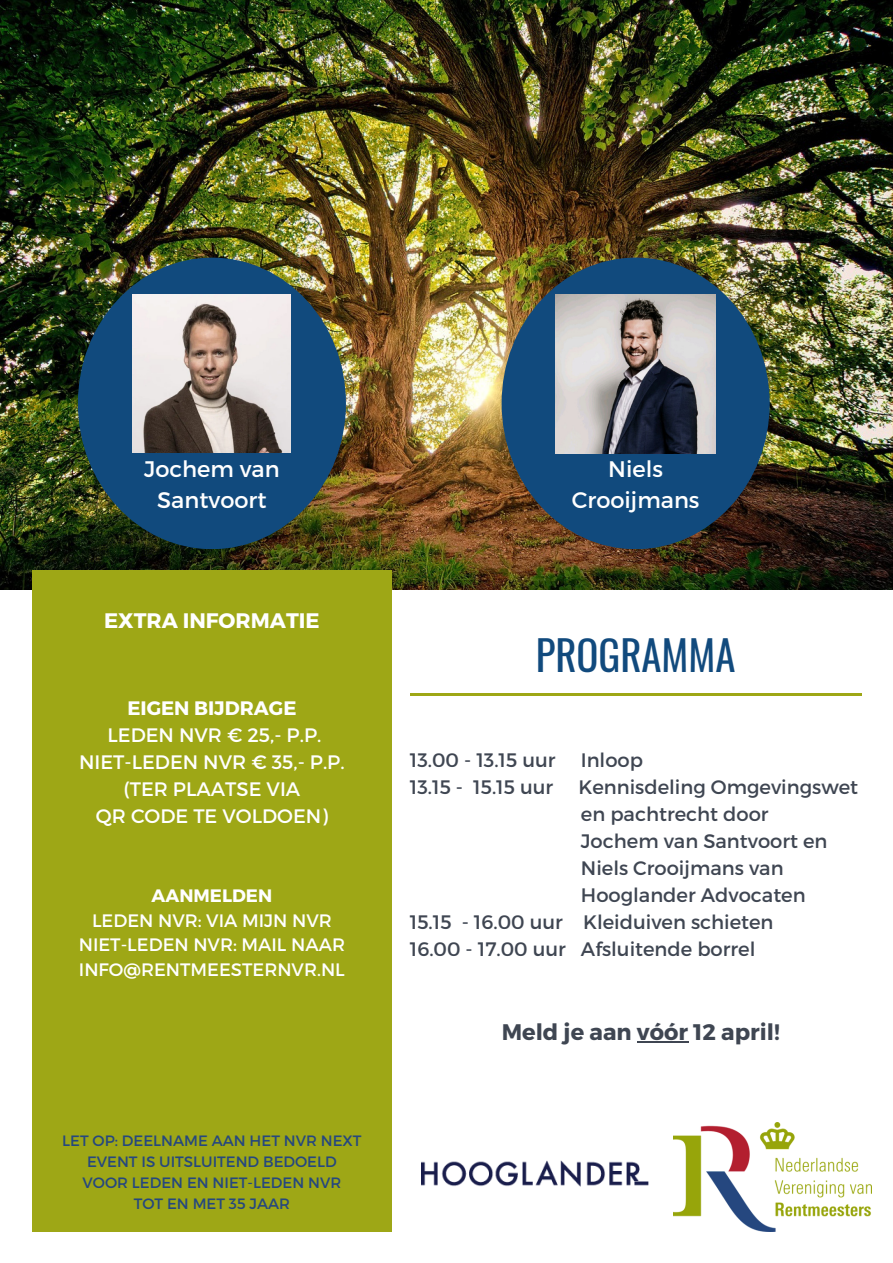
<style>
.page{position:relative;width:893px;height:1263px;background:#fff}
.page>*{position:absolute;margin:0;border:0;box-sizing:border-box;transform-origin:0 0}
.t1{font:40.8px "Oswald";color:#114a7d}
.t2{font:22.5px/31.5px "Montserrat";color:#fff;text-align:center}
.t3{font:700 22.5px "Montserrat";color:#3f4652}
.t4{font:700 21px "Montserrat";color:#fff}
.t5{font:19.5px "Montserrat";color:#3f4652}
.t6{font:19.5px/27px "Montserrat";color:#fff;text-align:center}
.t7{font:700 19.5px "Montserrat";color:#fff}
.t8{font:18px/24.8px "Montserrat";color:#fff;text-align:center}
.t9{font:700 18px "Montserrat";color:#fff}
.t10{font:15px/20.9px "Montserrat";color:#25477f;text-align:center}
</style>
<div class="page">
<img style="left:0;top:0;width:893px;height:590px">
<div style="left:33px;top:570px;width:358px;height:661px;background:#9ea716"></div>
<hr style="left:410px;top:693px;width:451px;height:2px;background:#9ea716">
<img style="left:673px;top:1122px;width:198px;height:110px">
<img style="left:421px;top:1160px;width:227px;height:27px">
<div style="left:78px;top:258px;width:268px;height:291px;background:#114a7d;border-radius:50%"></div>
<img style="left:133px;top:294px;width:158px;height:158px">
<div style="left:501px;top:258px;width:268px;height:291px;background:#114a7d;border-radius:50%"></div>
<img style="left:555px;top:294px;width:160px;height:160px">
<hr style="left:637px;top:1041px;width:51px;height:1px;background:#3f4652">
<p class="t2" style="left:144px;top:452px;width:137px">Jochem van<br>Santvoort</p>
<p class="t4" style="left:104px;top:607px;width:217px">EXTRA INFORMATIE</p>
<p class="t7" style="left:127px;top:695px;width:171px">EIGEN BIJDRAGE</p>
<p class="t6" style="left:79px;top:721px;width:267px">LEDEN NVR € 25,- P.P.<br>NIET-LEDEN NVR € 35,- P.P. (TER PLAATSE VIA<br>QR CODE TE VOLDOEN)</p>
<p class="t9" style="left:152px;top:884px;width:122px">AANMELDEN</p>
<p class="t8" style="left:79px;top:907px;width:268px">LEDEN NVR: VIA MIJN NVR<br>NIET-LEDEN NVR: MAIL NAAR<br>INFO@RENTMEESTERNVR.NL</p>
<p class="t10" style="left:62px;top:1129px;width:301px">LET OP: DEELNAME AAN HET NVR NEXT<br>EVENT IS UITSLUITEND BEDOELD<br>VOOR LEDEN EN NIET-LEDEN NVR<br>TOT EN MET 35 JAAR</p>
<p class="t2" style="left:572px;top:452px;width:129px">Niels<br>Crooijmans</p>
<h1 class="t1" style="left:536px;top:623px;width:201px">PROGRAMMA</h1>
<p class="t5" style="left:410px;top:747px;width:147px">13.00 - 13.15 uur</p>
<p class="t5" style="left:581px;top:747px;width:64px">Inloop</p>
<p class="t5" style="left:410px;top:774px;width:145px">13.15 - 15.15 uur</p>
<p class="t5" style="left:578px;top:774px;width:281px">Kennisdeling Omgevingswet</p>
<p class="t5" style="left:581px;top:801px;width:189px">en pachtrecht door</p>
<p class="t5" style="left:581px;top:828px;width:248px">Jochem van Santvoort en</p>
<p class="t5" style="left:581px;top:855px;width:204px">Niels Crooijmans van</p>
<p class="t5" style="left:581px;top:882px;width:226px">Hooglander Advocaten</p>
<p class="t5" style="left:410px;top:909px;width:365px">15.15 - 16.00 uur Kleiduiven schieten</p>
<p class="t5" style="left:410px;top:936px;width:347px">16.00 - 17.00 uur Afsluitende borrel</p>
<p class="t3" style="left:502px;top:1017px;width:279px">Meld je aan vóór 12 april!</p>
</div>
